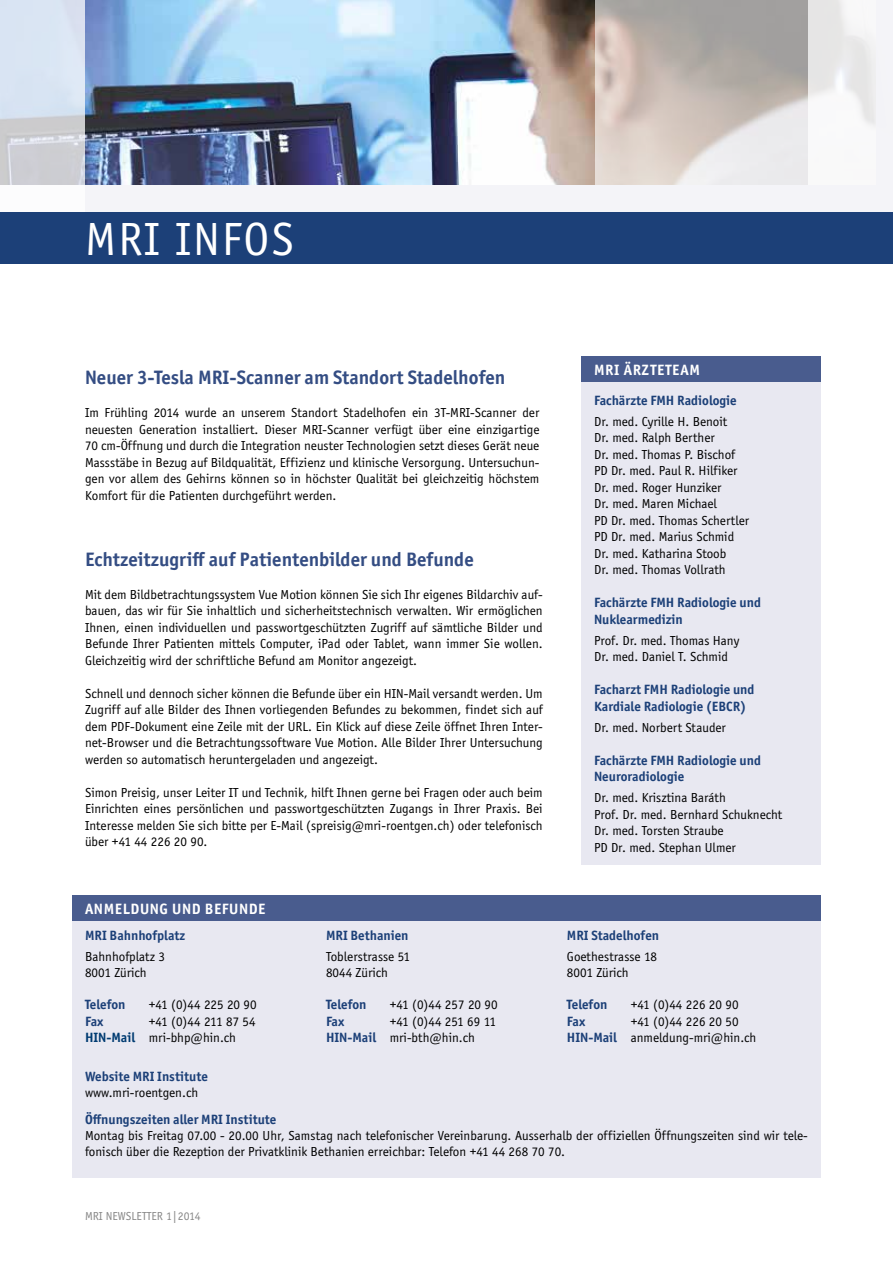
<style>
.page{position:relative;width:893px;height:1263px;background:#fff}
.page>*{position:absolute;margin:0;border:0;box-sizing:border-box;transform-origin:0 0}
.t1{font:48px "Officina Sans EFOP";letter-spacing:.04em;color:#fff}
.t2{font:700 19.5px "Officina Sans ITC Std";color:#344d83}
.t3{font:700 15px "Officina Sans ITC Std";letter-spacing:.04em;color:#fff}
.t4{font:13.5px/16.5px "Officina Sans EFOP";color:#000}
.t5{font:700 13.5px/16.5px "Officina Sans ITC Std";color:#1c4078}
.t6{font:12px "Officina Sans EFOP";color:#878787}
.s1{font-family:"Officina Sans ITC Std";font-weight:700;color:#003b71}
.s2{font-family:"Officina Sans ITC Std";font-weight:700;color:#1c4078}
</style>
<div class="page">
<div style="left:581px;top:382px;width:240px;height:482px;background:#e8e8f1"></div>
<img style="left:85px;top:0;width:510px;height:185px">
<div style="left:72px;top:921px;width:749px;height:257px;background:#e8e8f1"></div>
<svg style="left:808px;top:0;width:68px;height:128px;fill:#eaeaeb"></svg>
<svg style="left:595px;top:0;width:213px;height:185px;background:#c7c0bb"></svg>
<div style="left:876px;top:0;width:17px;height:228px;background:#f4f4f8"></div>
<div style="left:0;top:185px;width:893px;height:42px;background:#f4f4f8"></div>
<svg style="left:0;top:0;width:85px;height:185px;background:#d5dce7"></svg>
<div style="left:0;top:212px;width:893px;height:51px;background:#1c4078"></div>
<div style="left:72px;top:896px;width:749px;height:25px;background:#495c8e"></div>
<div style="left:581px;top:357px;width:240px;height:25px;background:#495c8e"></div>
<h1 class="t1" style="left:85px;top:212px;width:210px">MRI INFOS</h1>
<h2 class="t2" style="left:85px;top:365px;width:422px">Neuer 3-Tesla MRI-Scanner am Standort Stadelhofen</h2>
<p class="t4" style="left:85px;top:404px;width:456px;text-align:justify">Im Frühling 2014 wurde an unserem Standort Stadelhofen ein 3T-MRI-Scanner der neuesten Generation installiert. Dieser MRI-Scanner verfügt über eine einzigartige 70 cm-Öffnung und durch die Integration neuster Technologien setzt dieses Gerät neue Massstäbe in Bezug auf Bildqualität, Effizienz und klinische Versorgung. Untersuchun&shy;gen vor allem des Gehirns können so in höchster Qualität bei gleichzeitig höchstem Komfort für die Patienten durchgeführt werden.</p>
<h2 class="t2" style="left:85px;top:547px;width:390px">Echtzeitzugriff auf Patientenbilder und Befunde</h2>
<p class="t4" style="left:85px;top:586px;width:459px;text-align:justify">Mit dem Bildbetrachtungssystem Vue Motion können Sie sich Ihr eigenes Bildarchiv auf&shy;bauen, das wir für Sie inhaltlich und sicherheitstechnisch verwalten. Wir ermöglichen Ihnen, einen individuellen und passwortgeschützten Zugriff auf sämtliche Bilder und Befunde Ihrer Patienten mittels Computer, iPad oder Tablet, wann immer Sie wollen.<br>Gleichzeitig wird der schriftliche Befund am Monitor angezeigt.</p>
<p class="t4" style="left:85px;top:685px;width:459px;text-align:justify">Schnell und dennoch sicher können die Befunde über ein HIN-Mail versandt werden. Um Zugriff auf alle Bilder des Ihnen vorliegenden Befundes zu bekommen, findet sich auf dem PDF-Dokument eine Zeile mit der URL. Ein Klick auf diese Zeile öffnet Ihren Inter&shy;net-Browser und die Betrachtungssoftware Vue Motion. Alle Bilder Ihrer Untersuchung werden so automatisch heruntergeladen und angezeigt.</p>
<p class="t4" style="left:85px;top:784px;width:459px;text-align:justify">Simon Preisig, unser Leiter IT und Technik, hilft Ihnen gerne bei Fragen oder auch beim Einrichten eines persönlichen und passwortgeschützten Zugangs in Ihrer Praxis. Bei Interesse melden Sie sich bitte per E-Mail (spreisig@mri-roentgen.ch) oder telefonisch über +41 44 226 20 90.</p>
<p class="t3" style="left:85px;top:899px;width:182px">ANMELDUNG UND BEFUNDE</p>
<p class="t5" style="left:85px;top:927px;width:102px">MRI Bahnhofplatz</p>
<p class="t4" style="left:85px;top:948px;width:81px">Bahnhofplatz 3<br>8001 Zürich</p>
<p class="t5" style="left:85px;top:996px;width:42px">Telefon</p>
<p class="t4" style="left:149px;top:997px;width:109px">+41 (0)44 225 20 90</p>
<p class="t5" style="left:85px;top:1013px;width:20px">Fax</p>
<p class="t4" style="left:85px;top:1013px;width:172px;text-indent:64px">+41 (0)44 211 87 54<br><span class="s1">HIN-Mail</span> mri-bhp@hin.ch</p>
<p class="t5" style="left:326px;top:927px;width:84px">MRI Bethanien</p>
<p class="t4" style="left:326px;top:948px;width:85px">Toblerstrasse 51<br>8044 Zürich</p>
<p class="t5" style="left:326px;top:996px;width:42px">Telefon</p>
<p class="t4" style="left:390px;top:997px;width:109px">+41 (0)44 257 20 90</p>
<p class="t5" style="left:326px;top:1013px;width:20px">Fax</p>
<p class="t4" style="left:326px;top:1013px;width:172px;text-indent:64px">+41 (0)44 251 69 11<br><span class="s2">HIN-Mail</span> mri-bth@hin.ch</p>
<p class="t3" style="left:594px;top:360px;width:107px">MRI ÄRZTETEAM</p>
<p class="t5" style="left:594px;top:392px;width:144px">Fachärzte FMH Radiologie</p>
<p class="t4" style="left:594px;top:413px;width:157px">Dr. med. Cyrille H. Benoit<br>Dr. med. Ralph Berther<br>Dr. med. Thomas P. Bischof<br>PD Dr. med. Paul R. Hilfiker<br>Dr. med. Roger Hunziker<br>Dr. med. Maren Michael<br>PD Dr. med. Thomas Schertler<br>PD Dr. med. Marius Schmid<br>Dr. med. Katharina Stoob<br>Dr. med. Thomas Vollrath</p>
<p class="t5" style="left:594px;top:594px;width:168px">Fachärzte FMH Radiologie und<br>Nuklearmedizin</p>
<p class="t4" style="left:594px;top:632px;width:147px">Prof. Dr. med. Thomas Hany<br>Dr. med. Daniel T. Schmid</p>
<p class="t5" style="left:594px;top:681px;width:162px">Facharzt FMH Radiologie und<br>Kardiale Radiologie (EBCR)</p>
<p class="t4" style="left:594px;top:719px;width:133px">Dr. med. Norbert Stauder</p>
<p class="t5" style="left:594px;top:752px;width:168px">Fachärzte FMH Radiologie und<br>Neuroradiologie</p>
<p class="t4" style="left:594px;top:790px;width:190px">Dr. med. Krisztina Baráth<br>Prof. Dr. med. Bernhard Schuknecht<br>Dr. med. Torsten Straube<br>PD Dr. med. Stephan Ulmer</p>
<p class="t5" style="left:567px;top:927px;width:94px">MRI Stadelhofen</p>
<p class="t4" style="left:567px;top:948px;width:91px">Goethestrasse 18<br>8001 Zürich</p>
<p class="t5" style="left:567px;top:996px;width:42px">Telefon</p>
<p class="t4" style="left:631px;top:997px;width:109px">+41 (0)44 226 20 90</p>
<p class="t5" style="left:567px;top:1013px;width:20px">Fax</p>
<p class="t4" style="left:567px;top:1013px;width:191px;text-indent:64px">+41 (0)44 226 20 50<br><span class="s2">HIN-Mail</span> anmeldung-mri@hin.ch</p>
<p class="t5" style="left:85px;top:1067px;width:124px">Website MRI Institute</p>
<p class="t4" style="left:85px;top:1084px;width:115px">www.mri-roentgen.ch</p>
<p class="t5" style="left:85px;top:1110px;width:193px">Öffnungszeiten aller MRI Institute</p>
<p class="t4" style="left:85px;top:1127px;width:724px">Montag bis Freitag 07.00 - 20.00 Uhr, Samstag nach telefonischer Vereinbarung. Ausserhalb der offiziellen Öffnungszeiten sind wir tele&shy;fonisch über die Rezeption der Privatklinik Bethanien erreichbar: Telefon +41 44 268 70 70.</p>
<p class="t6" style="left:85px;top:1210px;width:117px">MRI NEWSLETTER 1|2014</p>
</div>
